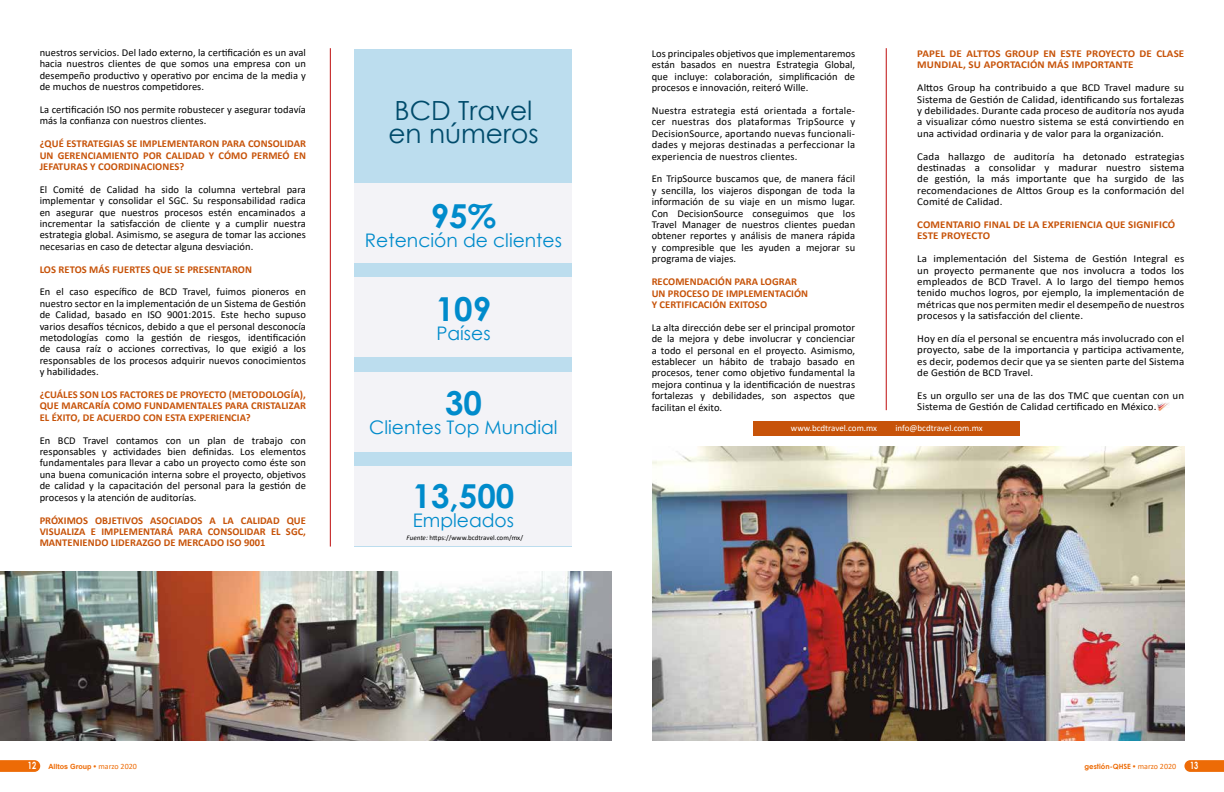
<style>
.page{position:relative;width:1224px;height:792px;background:#fff}
.page>*{position:absolute;margin:0;border:0;box-sizing:border-box;transform-origin:0 0}
.t1{font:700 33px "Century Gothic";color:#008bcb}
.t2{font:26.4px/23.1px "Century Gothic";color:#004b6b}
.t3{font:18.7px "Century Gothic";color:#008bcb}
.t4{font:10.5px/11.4px "Calibri";letter-spacing:.005em;color:#000;text-align:justify}
.t5{font:10.5px/11.4px "Calibri";letter-spacing:.005em;color:#000;text-align:justify;scale:1.04 1}
.t6{font:700 10.5px/11.4px "Calibri";letter-spacing:.005em;color:#c75309;text-align:justify}
.t7{font:700 10.5px/11.4px "Calibri";letter-spacing:.005em;color:#c75309;scale:1.04 1}
.t8{font:700 10px "Century Gothic";color:#fff;scale:.74 1}
.t9{font:9px "Calibri";color:#fff}
.t10{font:700 7.1px "Arial";color:#ed6b06}
.t11{font:700 7.1px "Century Gothic";color:#ed6b06}
.t12{font:7px "Calibri";letter-spacing:.005em;color:#000}
.s1{font-style:italic}
.s2{font-family:"Century Gothic";font-size:10px;color:#fff}
.s3{font-family:"Garamond";font-size:8px}
.s4{font-family:"Calibri";font-weight:400;font-size:8px}
</style>
<div class="page">
<div style="left:753px;top:421px;width:267px;height:14px;background:#c75309"></div>
<svg style="left:1158px;top:403px;width:11px;height:8px"></svg>
<img style="left:652px;top:446px;width:533px;height:295px">
<div style="left:355px;top:49px;width:217px;height:497px;background:#bcddee"></div>
<div style="left:355px;top:183px;width:217px;height:80px;background:#f3f3f7"></div>
<div style="left:355px;top:277px;width:217px;height:80px;background:#f3f3f7"></div>
<div style="left:355px;top:372px;width:217px;height:80px;background:#f3f3f7"></div>
<div style="left:355px;top:466px;width:217px;height:80px;background:#f3f3f7"></div>
<img style="left:0;top:571px;width:612px;height:170px">
<hr style="left:330px;top:48px;width:1px;height:499px;background:#be0d0d">
<hr style="left:886px;top:48px;width:1px;height:362px;background:#be0d0d">
<svg style="left:0;top:760px;width:40px;height:12px"></svg>
<svg style="left:1184px;top:760px;width:40px;height:12px"></svg>
<p class="t4" style="left:40px;top:47px;width:268px">nuestros servicios. Del lado externo, la certificación es un aval hacia nuestros clientes de que somos una empresa con un desempeño productivo y operativo por encima de la media y de muchos de nuestros competidores.</p>
<p class="t4" style="left:40px;top:104px;width:268px">La certificación ISO nos permite robustecer y asegurar todavía más la confianza con nuestros clientes.</p>
<p class="t6" style="left:40px;top:138px;width:268px">¿QUÉ ESTRATEGIAS SE IMPLEMENTARON PARA CONSOLIDAR UN GERENCIAMIENTO POR CALIDAD Y CÓMO PERMEÓ EN JEFATURAS Y COORDINACIONES?</p>
<p class="t4" style="left:40px;top:183px;width:268px">El Comité de Calidad ha sido la columna vertebral para implementar y consolidar el SGC. Su responsabilidad radica en asegurar que nuestros procesos estén encaminados a incrementar la satisfacción de cliente y a cumplir nuestra estrategia global. Asimismo, se asegura de tomar las acciones necesarias en caso de detectar alguna desviación.</p>
<p class="t6" style="left:40px;top:263px;width:214px">LOS RETOS MÁS FUERTES QUE SE PRESENTARON</p>
<p class="t4" style="left:40px;top:286px;width:268px">En el caso específico de BCD Travel, fuimos pioneros en nuestro sector en la implementación de un Sistema de Gestión de Calidad, basado en ISO 9001:2015. Este hecho supuso varios desafíos técnicos, debido a que el personal desconocía metodologías como la gestión de riesgos, identificación de causa raíz o acciones correctivas, lo que exigió a los responsables de los procesos adquirir nuevos conocimientos y habilidades.</p>
<p class="t6" style="left:40px;top:389px;width:268px">¿CUÁLES SON LOS FACTORES DE PROYECTO (METODOLOGÍA), QUE MARCARÍA COMO FUNDAMENTALES PARA CRISTALIZAR EL ÉXITO, DE ACUERDO CON ESTA EXPERIENCIA?</p>
<p class="t4" style="left:40px;top:434px;width:268px">En BCD Travel contamos con un plan de trabajo con responsables y actividades bien definidas. Los elementos fundamentales para llevar a cabo un proyecto como éste son una buena comunicación interna sobre el proyecto, objetivos de calidad y la capacitación del personal para la gestión de procesos y la atención de auditorías.</p>
<p class="t6" style="left:40px;top:514px;width:268px">PRÓXIMOS OBJETIVOS ASOCIADOS A LA CALIDAD QUE VISUALIZA E IMPLEMENTARÁ PARA CONSOLIDAR EL SGC, MANTENIENDO LIDERAZGO DE MERCADO ISO 9001</p>
<h2 class="t2" style="left:388px;top:99px;width:152px">BCD Travel en números</h2>
<h1 class="t1" style="left:431px;top:191px;width:67px">95%</h1>
<h3 class="t3" style="left:365px;top:227px;width:199px">Retención de clientes</h3>
<h1 class="t1" style="left:436px;top:284px;width:57px">109</h1>
<h3 class="t3" style="left:436px;top:320px;width:56px">Países</h3>
<h1 class="t1" style="left:445px;top:378px;width:38px">30</h1>
<h3 class="t3" style="left:369px;top:414px;width:190px">Clientes Top Mundial</h3>
<h1 class="t1" style="left:413px;top:471px;width:103px">13,500</h1>
<h3 class="t3" style="left:413px;top:507px;width:103px">Empleados</h3>
<p class="t12" style="left:407px;top:533px;width:118px"><span class="s1">Fuente:</span> https://www.bcdtravel.com/mx/</p>
<p class="t4" style="left:652px;top:48px;width:205px">Los principales objetivos que implementaremos están basados en nuestra Estrategia Global, que incluye: colaboración, simplificación de procesos e innovación, reiteró Wille.</p>
<p class="t4" style="left:652px;top:105px;width:205px">Nuestra estrategia está orientada a fortale&shy;cer nuestras dos plataformas TripSource y DecisionSource, aportando nuevas funcionali&shy;dades y mejoras destinadas a perfeccionar la experiencia de nuestros clientes.</p>
<p class="t4" style="left:652px;top:173px;width:205px">En TripSource buscamos que, de manera fácil y sencilla, los viajeros dispongan de toda la información de su viaje en un mismo lugar.<br>Con DecisionSource conseguimos que los Travel Manager de nuestros clientes puedan obtener reportes y análisis de manera rápida y compresible que les ayuden a mejorar su programa de viajes.</p>
<p class="t6" style="left:652px;top:276px;width:158px;text-align:left">RECOMENDACIÓN PARA LOGRAR<br>UN PROCESO DE IMPLEMENTACIÓN<br>Y CERTIFICACIÓN EXITOSO</p>
<p class="t4" style="left:652px;top:321px;width:205px">La alta dirección debe ser el principal promotor de la mejora y debe involucrar y concienciar a todo el personal en el proyecto. Asimismo, establecer un hábito de trabajo basado en procesos, tener como objetivo fundamental la mejora continua y la identificación de nuestras fortalezas y debilidades, son aspectos que facilitan el éxito.</p>
<p class="t9" style="left:791px;top:422px;width:88px">www.bcdtravel.com.mx</p>
<p class="t9" style="left:895px;top:422px;width:89px">info@bcdtravel.com.mx</p>
<p class="t7" style="left:917px;top:48px;width:258px">PAPEL DE ALTTOS GROUP EN ESTE PROYECTO DE CLASE<br>MUNDIAL, SU APORTACIÓN MÁS IMPORTANTE</p>
<p class="t5" style="left:917px;top:82px;width:258px">Alttos Group ha contribuido a que BCD Travel madure su Sistema de Gestión de Calidad, identificando sus fortalezas y debilidades. Durante cada proceso de auditoría nos ayuda a visualizar cómo nuestro sistema se está convirtiendo en una actividad ordinaria y de valor para la organización.</p>
<p class="t5" style="left:917px;top:150px;width:258px">Cada hallazgo de auditoría ha detonado estrategias destinadas a consolidar y madurar nuestro sistema de gestión, la más importante que ha surgido de las recomendaciones de Alttos Group es la conformación del Comité de Calidad.</p>
<p class="t7" style="left:917px;top:219px;width:250px">COMENTARIO FINAL DE LA EXPERIENCIA QUE SIGNIFICÓ<br>ESTE PROYECTO</p>
<p class="t5" style="left:917px;top:253px;width:258px">La implementación del Sistema de Gestión Integral es un proyecto permanente que nos involucra a todos los empleados de BCD Travel. A lo largo del tiempo hemos tenido muchos logros, por ejemplo, la implementación de métricas que nos permiten medir el desempeño de nuestros procesos y la satisfacción del cliente.</p>
<p class="t5" style="left:917px;top:333px;width:258px">Hoy en día el personal se encuentra más involucrado con el proyecto, sabe de la importancia y participa activamente, es decir, podemos decir que ya se sienten parte del Sistema de Gestión de BCD Travel.</p>
<p class="t5" style="left:917px;top:390px;width:258px">Es un orgullo ser una de las dos TMC que cuentan con un<br>Sistema de Gestión de Calidad certificado en México.</p>
<p class="t10" style="left:28px;top:761px;width:111px"><span class="s2">12</span> Alltos Group <span class="s3">•</span> <span class="s4">marzo 2020</span></p>
<p class="t11" style="left:1085px;top:761px;width:93px">gestión-QHSE <span class="s3">•</span> <span class="s4">marzo 2020</span></p>
<p class="t8" style="left:1190px;top:758px;width:13px">13</p>
</div>
